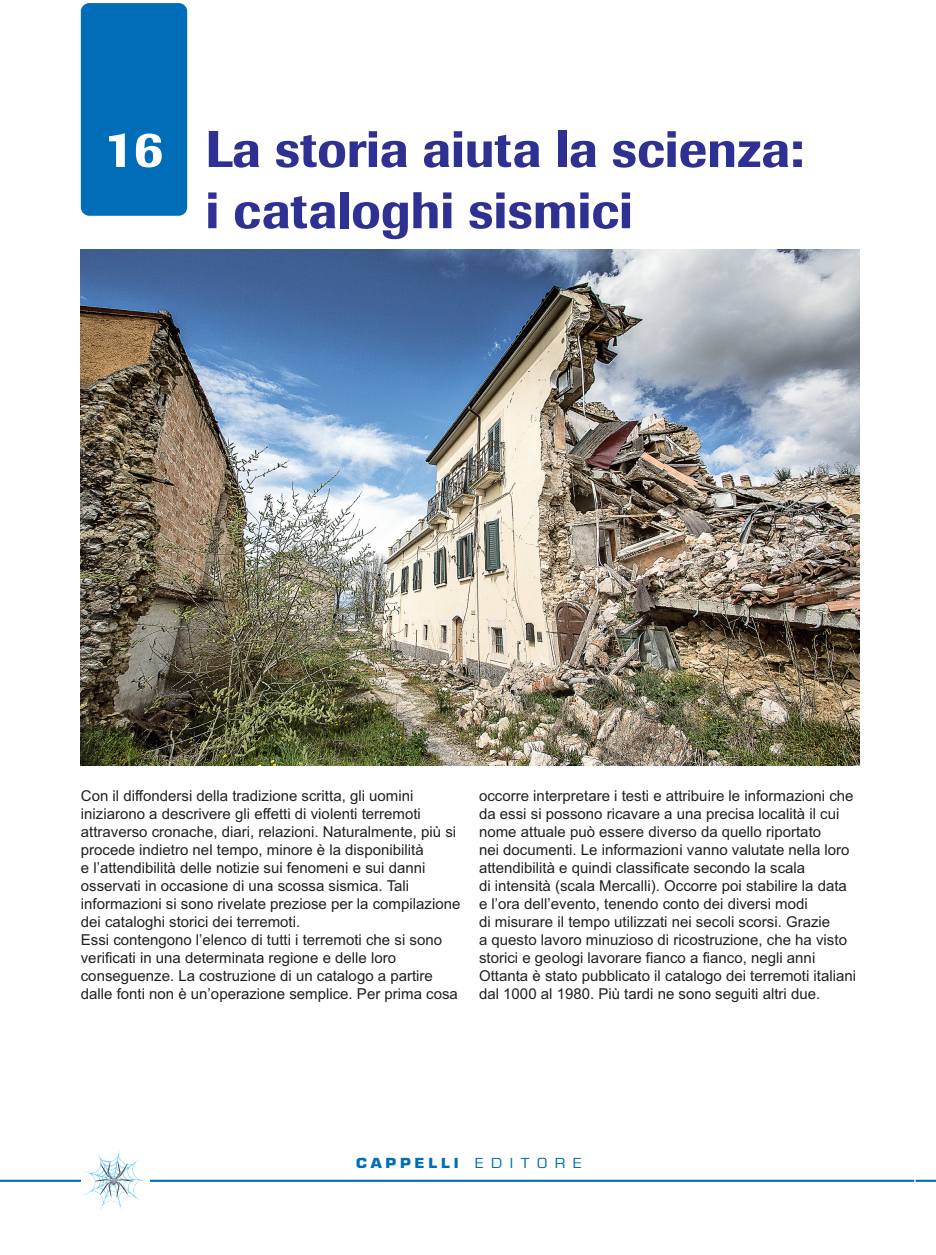
<style>
.page{position:relative;width:936px;height:1255px;background:#fff}
.page>*{position:absolute;margin:0;border:0;box-sizing:border-box;transform-origin:0 0}
.t1{font:500 51px/61.2px "Imago";color:#2e3092}
.t2{font:500 51px "Imago";color:#fff}
.t3{font:15px/18px "Arial";color:#231f20}
.t4{font:700 13.5px "Eurostile";letter-spacing:.25em;color:#006db8;scale:1.12 1}
.s1{font-weight:400}
</style>
<div class="page">
<img style="left:81px;top:249px;width:778px;height:516px">
<svg style="left:0;top:1179px;width:935px;height:2px;background:#5da2d2"></svg>
<div style="left:81px;top:1148px;width:68px;height:62px;background:#fff"></div>
<div style="left:81px;top:3px;width:106px;height:213px;background:#006db8;border-radius:9px"></div>
<img style="left:83px;top:1150px;width:62px;height:58px">
<h1 class="t2" style="left:104px;top:131px;width:61px">16</h1>
<h1 class="t1" style="left:205px;top:124px;width:600px">La storia aiuta la scienza: i cataloghi sismici</h1>
<p class="t3" style="left:81px;top:786px;width:381px">Con il diffondersi della tradizione scritta, gli uomini iniziarono a descrivere gli effetti di violenti terremoti attraverso cronache, diari, relazioni. Naturalmente, più si procede indietro nel tempo, minore è la disponibilità<br>e l’attendibilità delle notizie sui fenomeni e sui danni osservati in occasione di una scossa sismica. Tali informazioni si sono rivelate preziose per la compilazione dei cataloghi storici dei terremoti.<br>Essi contengono l’elenco di tutti i terremoti che si sono verificati in una determinata regione e delle loro conseguenze. La costruzione di un catalogo a partire dalle fonti non è un’operazione semplice. Per prima cosa</p>
<p class="t3" style="left:479px;top:786px;width:378px">occorre interpretare i testi e attribuire le informazioni che da essi si possono ricavare a una precisa località il cui nome attuale può essere diverso da quello riportato<br>nei documenti. Le informazioni vanno valutate nella loro attendibilità e quindi classificate secondo la scala<br>di intensità (scala Mercalli). Occorre poi stabilire la data e l’ora dell’evento, tenendo conto dei diversi modi<br>di misurare il tempo utilizzati nei secoli scorsi. Grazie<br>a questo lavoro minuzioso di ricostruzione, che ha visto storici e geologi lavorare fianco a fianco, negli anni Ottanta è stato pubblicato il catalogo dei terremoti italiani dal 1000 al 1980. Più tardi ne sono seguiti altri due.</p>
<p class="t4" style="left:356px;top:1157px;width:203px">CAPPELLI <span class="s1">E D I T O R E</span></p>
</div>
